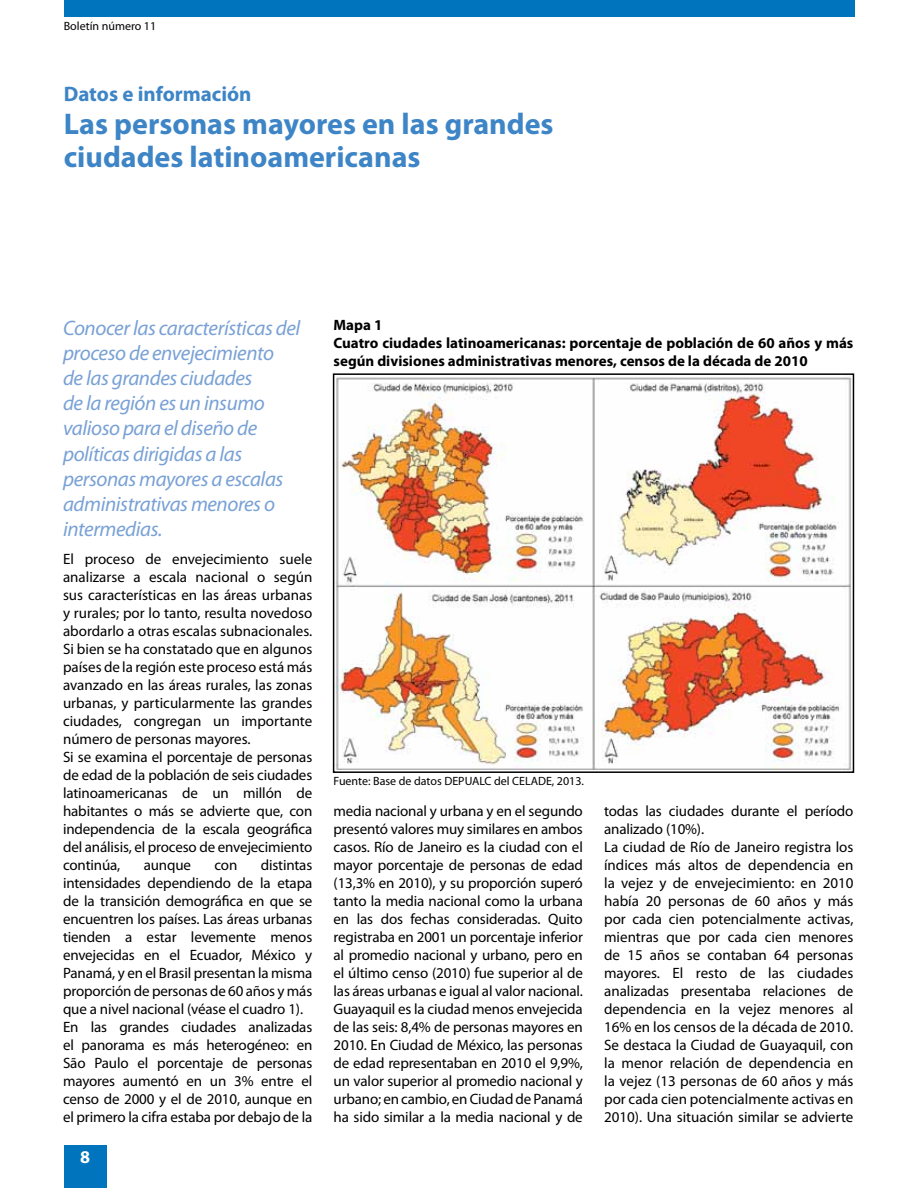
<style>
.page{position:relative;width:918px;height:1188px;background:#fff}
.page>*{position:absolute;margin:0;border:0;box-sizing:border-box;transform-origin:0 0}
.t1{font:700 30px/33px "Myriad Pro";color:#3d85c6}
.t2{font:italic 21px/25.2px "Myriad Pro";letter-spacing:-.02em;color:#79a1d5}
.t3{font:700 21px "Myriad Pro";color:#3d85c6}
.t4{font:700 18px "Myriad Pro";color:#fff}
.t5{font:15px/18px "Myriad Pro";letter-spacing:-.005em;color:#000}
.t6{font:700 15px/18px "Myriad Pro";color:#000}
.t7{font:12px "Myriad Pro";color:#000}
</style>
<div class="page">
<div style="left:64px;top:1145px;width:42px;height:43px;background:#0074bc"></div>
<div style="left:64px;top:0;width:790px;height:17px;background:#0074bc"></div>
<img style="left:336px;top:376px;width:515px;height:394px">
<div style="left:333px;top:373px;width:521px;height:400px;border:2px solid #000"></div>
<p class="t7" style="left:64px;top:19px;width:94px">Boletín número 11</p>
<h2 class="t3" style="left:64px;top:80px;width:189px">Datos e información</h2>
<h1 class="t1" style="left:64px;top:106px;width:491px">Las personas mayores en las grandes ciudades latinoamericanas</h1>
<h2 class="t2" style="left:63px;top:315px;width:239px">Conocer las características del proceso de envejecimiento<br>de las grandes ciudades<br>de la región es un insumo valioso para el diseño de políticas dirigidas a las personas mayores a escalas administrativas menores o intermedias.</h2>
<p class="t5" style="left:63px;top:550px;width:251px">El proceso de envejecimiento suele analizarse a escala nacional o según sus características en las áreas urbanas y rurales; por lo tanto, resulta novedoso abordarlo a otras escalas subnacionales.<br>Si bien se ha constatado que en algunos países de la región este proceso está más avanzado en las áreas rurales, las zonas urbanas, y particularmente las grandes ciudades, congregan un importante número de personas mayores.<br>Si se examina el porcentaje de personas de edad de la población de seis ciudades latinoamericanas de un millón de habitantes o más se advierte que, con independencia de la escala geográfica del análisis, el proceso de envejecimiento continúa,</p>
<p class="t5" style="left:63px;top:856px;width:251px;text-indent:198px">distintas intensidades dependiendo de la etapa de la transición demográfica en que se encuentren los países. Las áreas urbanas tienden a estar levemente menos envejecidas en el Ecuador, México y Panamá, y en el Brasil presentan la misma proporción de personas de 60 años y más que a nivel nacional (véase el cuadro 1).<br>En las grandes ciudades analizadas el panorama es más heterogéneo: en São Paulo el porcentaje de personas mayores aumentó en un 3% entre el censo de 2000 y el de 2010, aunque en el primero la cifra estaba por debajo de la</p>
<p class="t5" style="left:144px;top:856px;width:49px">aunque</p>
<p class="t5" style="left:214px;top:856px;width:24px">con</p>
<p class="t4" style="left:80px;top:1146px;width:11px">8</p>
<p class="t6" style="left:334px;top:316px;width:521px">Mapa 1<br>Cuatro ciudades latinoamericanas: porcentaje de población de 60 años y más según divisiones administrativas menores, censos de la década de 2010</p>
<p class="t7" style="left:334px;top:774px;width:252px">Fuente: Base de datos DEPUALC del CELADE, 2013.</p>
<p class="t5" style="left:334px;top:802px;width:251px;text-align:justify">media nacional y urbana y en el segundo presentó valores muy similares en ambos casos. Río de Janeiro es la ciudad con el mayor porcentaje de personas de edad (13,3% en 2010), y su proporción superó tanto la media nacional como la urbana en las dos fechas consideradas. Quito registraba en 2001 un porcentaje inferior al promedio nacional y urbano, pero en el último censo (2010) fue superior al de las áreas urbanas e igual al valor nacional.<br>Guayaquil es la ciudad menos envejecida de las seis: 8,4% de personas mayores en 2010. En Ciudad de México, las personas de edad representaban en 2010 el 9,9%, un valor superior al promedio nacional y urbano; en cambio, en Ciudad de Panamá ha sido similar a la media nacional y de</p>
<p class="t5" style="left:604px;top:802px;width:251px">todas las ciudades durante el período analizado (10%).<br>La ciudad de Río de Janeiro registra los índices más altos de dependencia en la vejez y de envejecimiento: en 2010 había 20 personas de 60 años y más por cada cien potencialmente activas, mientras que por cada cien menores de 15 años se contaban 64 personas mayores. El resto de las ciudades analizadas presentaba relaciones de dependencia en la vejez menores al 16% en los censos de la década de 2010.<br>Se destaca la Ciudad de Guayaquil, con la menor relación de dependencia en la vejez (13 personas de 60 años y más por cada cien potencialmente activas en 2010). Una situación similar se advierte</p>
</div>
